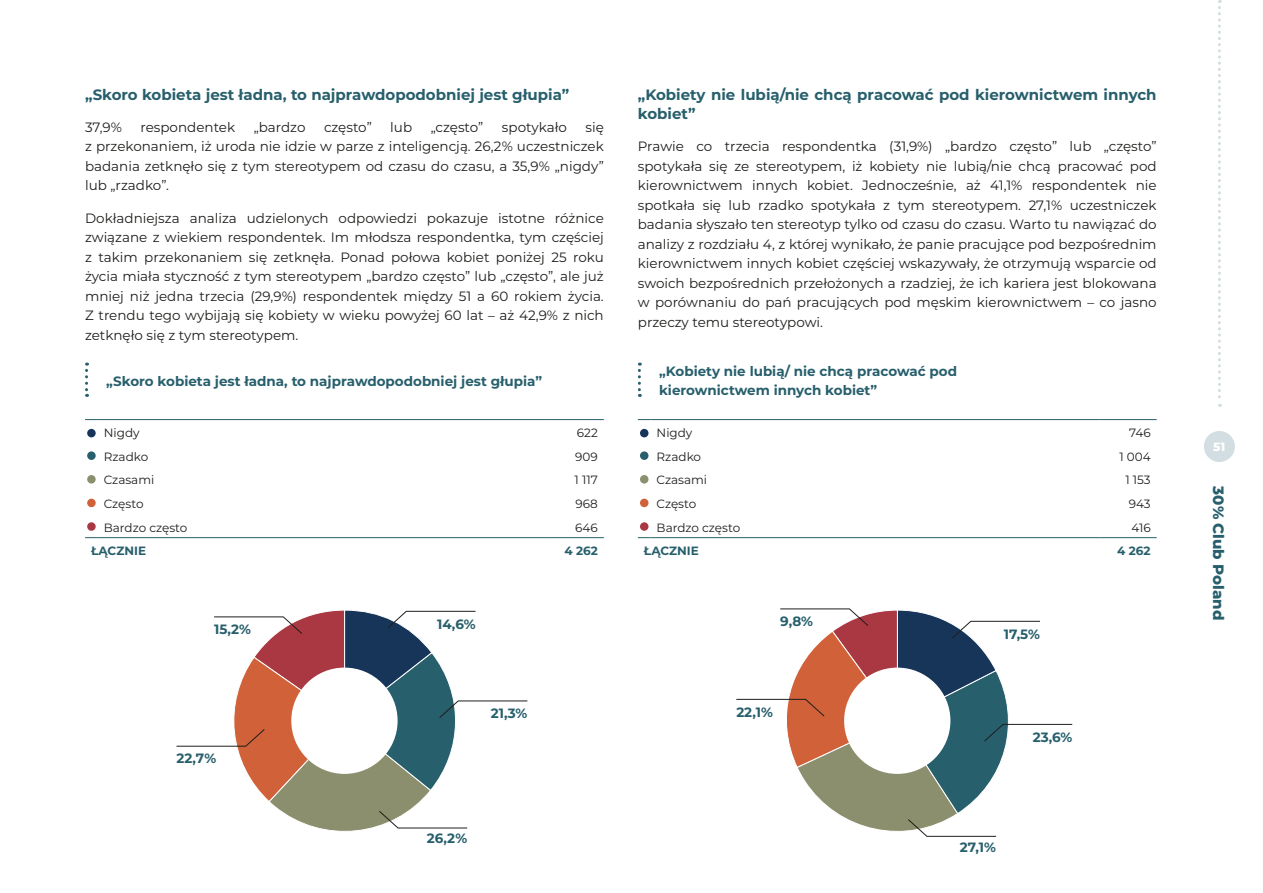
<style>
.page{position:relative;width:1263px;height:893px;background:#fff}
.page>*{position:absolute;margin:0;border:0;box-sizing:border-box;transform-origin:0 0}
.t1{font:700 15px/19.5px "Montserrat";color:#275f6c}
.t2{font:800 15px "Montserrat";color:#275f6c}
.t3{font:13.5px/19.5px "Montserrat";color:#1d1d1b;text-align:justify}
.t4{font:700 13.5px/19.5px "Montserrat";color:#275f6c}
.t5{font:12px "Montserrat";color:#1d1d1b}
.t6{font:700 12px "Montserrat";color:#275f6c}
.t7{font:800 12px "Montserrat";color:#fff}
</style>
<div class="page">
<hr style="left:547px;top:537px;width:57px;height:1px;background:#275f6c">
<svg style="left:85px;top:537px;width:13px;height:1px"></svg>
<hr style="left:98px;top:537px;width:449px;height:1px;background:#275f6c">
<svg style="left:85px;top:419px;width:13px;height:1px"></svg>
<hr style="left:98px;top:419px;width:449px;height:1px;background:#275f6c">
<hr style="left:547px;top:419px;width:57px;height:1px;background:#275f6c">
<div style="left:87px;top:429px;width:9px;height:8px;background:#173559;border-radius:50%"></div>
<div style="left:87px;top:451px;width:9px;height:9px;background:#275f6c;border-radius:50%"></div>
<div style="left:87px;top:475px;width:9px;height:9px;background:#8c8f6d;border-radius:50%"></div>
<div style="left:87px;top:499px;width:9px;height:8px;background:#d16138;border-radius:50%"></div>
<div style="left:87px;top:522px;width:9px;height:9px;background:#a93843;border-radius:50%"></div>
<svg style="left:85px;top:363px;width:3px;height:34px"></svg>
<svg style="left:176px;top:610px;width:352px;height:221px"></svg>
<hr style="left:1100px;top:537px;width:57px;height:1px;background:#275f6c">
<svg style="left:638px;top:537px;width:13px;height:1px"></svg>
<hr style="left:651px;top:537px;width:449px;height:1px;background:#275f6c">
<svg style="left:638px;top:419px;width:13px;height:1px"></svg>
<hr style="left:651px;top:419px;width:449px;height:1px;background:#275f6c">
<hr style="left:1100px;top:419px;width:57px;height:1px;background:#275f6c">
<div style="left:640px;top:429px;width:8px;height:8px;background:#173559;border-radius:50%"></div>
<div style="left:640px;top:451px;width:8px;height:9px;background:#275f6c;border-radius:50%"></div>
<div style="left:640px;top:475px;width:8px;height:9px;background:#8c8f6d;border-radius:50%"></div>
<div style="left:640px;top:499px;width:8px;height:8px;background:#d16138;border-radius:50%"></div>
<div style="left:640px;top:522px;width:8px;height:9px;background:#a93843;border-radius:50%"></div>
<svg style="left:638px;top:363px;width:3px;height:34px"></svg>
<svg style="left:736px;top:608px;width:336px;height:229px"></svg>
<div style="left:1204px;top:431px;width:31px;height:31px;background:#d2dee1;border-radius:50%"></div>
<svg style="left:1218px;top:0;width:3px;height:407px"></svg>
<p class="t1" style="left:85px;top:84px;width:486px">„Skoro kobieta jest ładna, to najprawdopodobniej jest głupia”</p>
<p class="t3" style="left:85px;top:117px;width:38px">37,9%</p>
<p class="t3" style="left:140px;top:117px;width:96px">respondentek</p>
<p class="t3" style="left:254px;top:117px;width:53px">„bardzo</p>
<p class="t3" style="left:324px;top:117px;width:49px">często”</p>
<p class="t3" style="left:390px;top:117px;width:23px">lub</p>
<p class="t3" style="left:431px;top:117px;width:54px">„często”</p>
<p class="t3" style="left:502px;top:117px;width:67px">spotykało</p>
<p class="t3" style="left:85px;top:117px;width:520px;text-indent:500px">się z przekonaniem, iż uroda nie idzie w parze z inteligencją. 26,2% uczestniczek badania zetknęło się z tym stereotypem od czasu do czasu, a 35,9% „nigdy” lub „rzadko”.</p>
<p class="t3" style="left:85px;top:208px;width:520px">Dokładniejsza analiza udzielonych odpowiedzi pokazuje istotne różnice związane z wiekiem respondentek. Im młodsza respondentka, tym częściej z takim przekonaniem się zetknęła. Ponad połowa kobiet poniżej 25 roku życia miała styczność z tym stereotypem „bardzo często” lub „często”, ale już mniej niż jedna trzecia (29,9%) respondentek między 51 a 60 rokiem życia.<br>Z trendu tego wybijają się kobiety w wieku powyżej 60 lat – aż 42,9% z nich zetknęło się z tym stereotypem.</p>
<p class="t4" style="left:106px;top:370px;width:437px">„Skoro kobieta jest ładna, to najprawdopodobniej jest głupia”</p>
<p class="t5" style="left:104px;top:425px;width:37px">Nigdy</p>
<p class="t5" style="left:577px;top:425px;width:22px">622</p>
<p class="t5" style="left:104px;top:448px;width:46px">Rzadko</p>
<p class="t5" style="left:575px;top:448px;width:24px">909</p>
<p class="t5" style="left:104px;top:472px;width:52px">Czasami</p>
<p class="t5" style="left:575px;top:472px;width:25px">1 117</p>
<p class="t5" style="left:104px;top:496px;width:41px">Często</p>
<p class="t5" style="left:576px;top:496px;width:24px">968</p>
<p class="t5" style="left:104px;top:519px;width:85px">Bardzo często</p>
<p class="t5" style="left:575px;top:519px;width:24px">646</p>
<p class="t6" style="left:91px;top:542px;width:57px">ŁĄCZNIE</p>
<p class="t6" style="left:564px;top:542px;width:35px">4 262</p>
<p class="t4" style="left:214px;top:619px;width:38px">15,2%</p>
<p class="t4" style="left:177px;top:747px;width:41px">22,7%</p>
<p class="t4" style="left:437px;top:614px;width:40px">14,6%</p>
<p class="t4" style="left:491px;top:703px;width:38px">21,3%</p>
<p class="t4" style="left:427px;top:828px;width:42px">26,2%</p>
<p class="t1" style="left:638px;top:84px;width:520px">„Kobiety nie lubią/nie chcą pracować pod kierownictwem innych kobiet”</p>
<p class="t3" style="left:638px;top:136px;width:520px">Prawie co trzecia respondentka (31,9%) „bardzo często” lub „często” spotykała się ze stereotypem, iż kobiety nie lubią/nie chcą pracować pod kierownictwem innych kobiet. Jednocześnie, aż 41,1% respondentek nie spotkała się lub rzadko spotykała z tym stereotypem. 27,1% uczestniczek badania słyszało ten stereotyp tylko od czasu do czasu. Warto tu nawiązać do analizy z rozdziału 4, z której wynikało, że panie pracujące pod bezpośrednim kierownictwem innych kobiet częściej wskazywały, że otrzymują wsparcie od swoich bezpośrednich przełożonych a rzadziej, że ich kariera jest blokowana w porównaniu do pań pracujących pod męskim kierownictwem – co jasno przeczy temu stereotypowi.</p>
<p class="t4" style="left:659px;top:361px;width:299px">„Kobiety nie lubią/ nie chcą pracować pod kierownictwem innych kobiet”</p>
<p class="t5" style="left:657px;top:425px;width:37px">Nigdy</p>
<p class="t5" style="left:1129px;top:425px;width:23px">746</p>
<p class="t5" style="left:657px;top:448px;width:46px">Rzadko</p>
<p class="t5" style="left:1119px;top:448px;width:33px">1 004</p>
<p class="t5" style="left:657px;top:472px;width:52px">Czasami</p>
<p class="t5" style="left:1125px;top:472px;width:27px">1 153</p>
<p class="t5" style="left:657px;top:496px;width:41px">Często</p>
<p class="t5" style="left:1129px;top:496px;width:23px">943</p>
<p class="t5" style="left:657px;top:519px;width:85px">Bardzo często</p>
<p class="t5" style="left:1131px;top:519px;width:21px">416</p>
<p class="t6" style="left:644px;top:542px;width:57px">ŁĄCZNIE</p>
<p class="t6" style="left:1117px;top:542px;width:35px">4 262</p>
<p class="t4" style="left:780px;top:611px;width:34px">9,8%</p>
<p class="t4" style="left:736px;top:702px;width:38px">22,1%</p>
<p class="t4" style="left:1004px;top:624px;width:38px">17,5%</p>
<p class="t4" style="left:1033px;top:727px;width:41px">23,6%</p>
<p class="t4" style="left:960px;top:836px;width:38px">27,1%</p>
<p class="t7" style="left:1213px;top:438px;width:14px">51</p>
<p class="t2" style="left:1229px;top:486px;width:136px;rotate:90deg">30% Club Poland</p>
</div>
